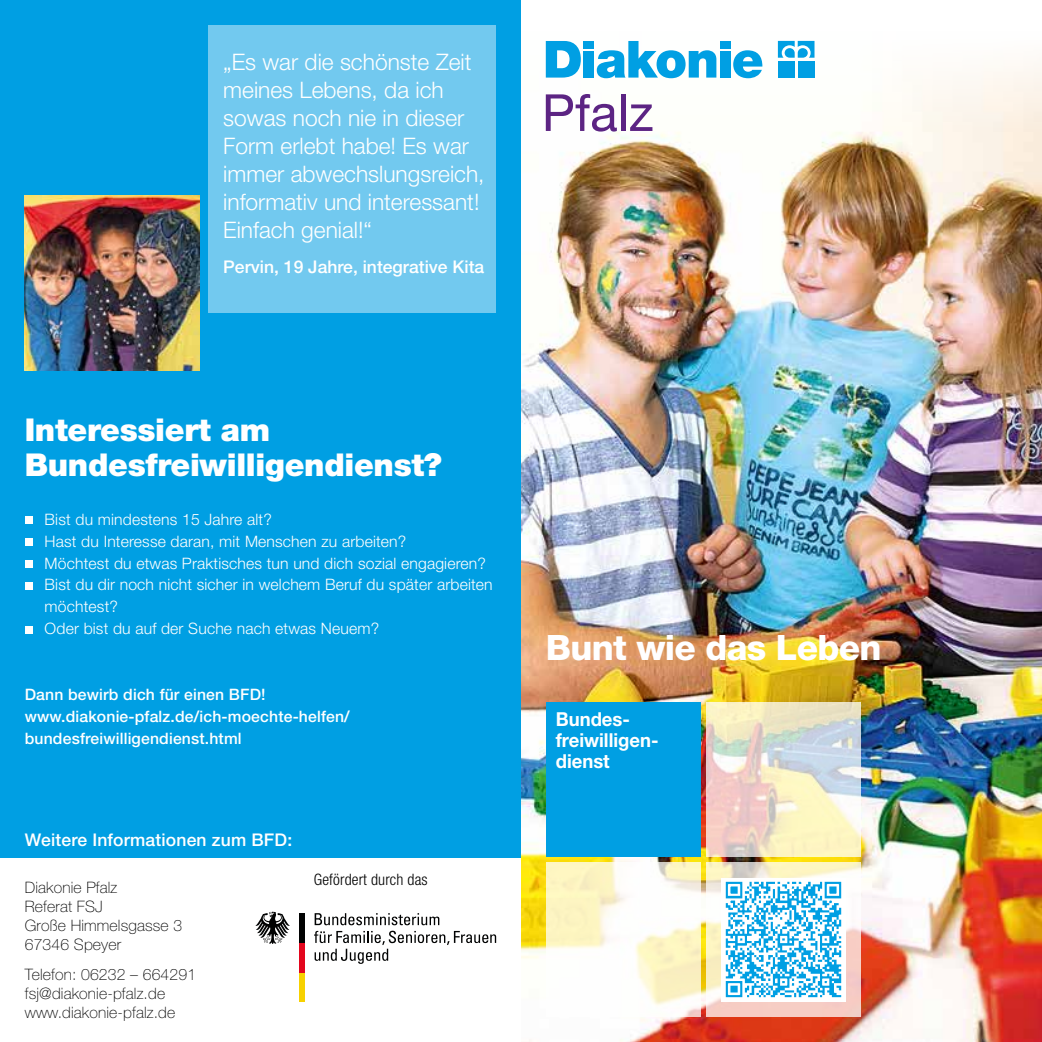
<style>
.page{position:relative;width:1042px;height:1042px;background:#fff}
.page>*{position:absolute;margin:0;border:0;box-sizing:border-box;transform-origin:0 0}
.t1{font:800 35px "Helvetica Neue LT Std";letter-spacing:-.02em;color:#fff}
.t2{font:900 31.5px/35px "Helvetica Neue LT Std";letter-spacing:-.01em;color:#fff}
.t3{font:300 22.75px/28px "Helvetica Neue LT Std";color:#fff}
.t4{font:700 19.25px/21px "Helvetica Neue LT Std";color:#fff;scale:.96 1}
.t5{font:500 17.5px "Helvetica Neue LT Std";color:#fff}
.t6{font:300 15.75px/21.9px "Helvetica Neue LT Std";letter-spacing:.01em;color:#fff}
.t7{font:100 15.75px/19.2px "Helvetica Neue LT Std";letter-spacing:.01em;color:#000}
.t8{font:500 15.75px/21.9px "Helvetica Neue LT Std";letter-spacing:.01em;color:#fff}
.t9{font:300 condensed 15.75px "Helvetica Neue LT Std";letter-spacing:.01em;color:#000}
</style>
<div class="page">
<img style="left:521px;top:40px;width:521px;height:1002px">
<div style="left:0;top:0;width:521px;height:857px;background:#009fe3"></div>
<div style="left:25px;top:516px;width:7px;height:8px;background:#fff"></div>
<div style="left:25px;top:538px;width:7px;height:8px;background:#fff"></div>
<div style="left:25px;top:560px;width:7px;height:8px;background:#fff"></div>
<div style="left:25px;top:582px;width:7px;height:7px;background:#fff"></div>
<div style="left:25px;top:626px;width:7px;height:7px;background:#fff"></div>
<div style="left:546px;top:702px;width:155px;height:155px;background:#009fe3"></div>
<svg style="left:706px;top:702px;width:155px;height:155px;background:#e9e0cd"></svg>
<svg style="left:546px;top:862px;width:155px;height:155px"></svg>
<svg style="left:706px;top:862px;width:155px;height:155px"></svg>
<svg style="left:546px;top:41px;width:35px;height:37px"></svg>
<div style="left:584px;top:41px;width:10px;height:7px;background:#009fe3"></div>
<div style="left:584px;top:51px;width:10px;height:27px;background:#009fe3"></div>
<svg style="left:597px;top:41px;width:119px;height:37px"></svg>
<div style="left:720px;top:41px;width:10px;height:7px;background:#009fe3"></div>
<div style="left:720px;top:51px;width:10px;height:27px;background:#009fe3"></div>
<svg style="left:733px;top:50px;width:29px;height:28px"></svg>
<svg style="left:778px;top:41px;width:36px;height:17px"></svg>
<div style="left:778px;top:61px;width:16px;height:17px;background:#009fe3"></div>
<div style="left:798px;top:61px;width:16px;height:17px;background:#009fe3"></div>
<svg style="left:546px;top:94px;width:71px;height:38px"></svg>
<hr style="left:621px;top:94px;width:4px;height:37px;background:#5c2483">
<svg style="left:630px;top:104px;width:22px;height:27px"></svg>
<img style="left:721px;top:878px;width:124px;height:123px">
<svg style="left:314px;top:913px;width:182px;height:51px"></svg>
<div style="left:299px;top:972px;width:5px;height:30px;background:#f7d100"></div>
<div style="left:299px;top:943px;width:5px;height:29px;background:#e3061d"></div>
<div style="left:299px;top:913px;width:5px;height:30px;background:#010202"></div>
<svg style="left:255px;top:912px;width:35px;height:32px"></svg>
<div style="left:208px;top:25px;width:288px;height:288px;background:#72c9ef"></div>
<img style="left:25px;top:196px;width:174px;height:174px">
<h3 class="t3" style="left:223px;top:48px;width:263px">„Es war die schönste Zeit meines Lebens, da ich sowas noch nie in dieser<br>Form erlebt habe! Es war immer abwechslungsreich, informativ und interessant!<br>Einfach genial!“</h3>
<p class="t5" style="left:223px;top:257px;width:263px">Pervin, 19 Jahre, integrative Kita</p>
<h2 class="t2" style="left:25px;top:412px;width:419px">Interessiert am<br>Bundesfreiwilligendienst?</h2>
<p class="t6" style="left:45px;top:508px;width:449px">Bist du mindestens 15 Jahre alt?<br>Hast du Interesse daran, mit Menschen zu arbeiten?<br>Möchtest du etwas Praktisches tun und dich sozial engagieren?<br>Bist du dir noch nicht sicher in welchem Beruf du später arbeiten möchtest?<br>Oder bist du auf der Suche nach etwas Neuem?</p>
<p class="t8" style="left:25px;top:683px;width:326px">Dann bewirb dich für einen BFD! www.diakonie-pfalz.de/ich-moechte-helfen/ bundesfreiwilligendienst.html</p>
<p class="t5" style="left:25px;top:829px;width:269px">Weitere Informationen zum BFD:</p>
<p class="t7" style="left:25px;top:877px;width:159px">Diakonie Pfalz<br>Referat FSJ<br>Große Himmelsgasse 3<br>67346 Speyer</p>
<p class="t7" style="left:25px;top:964px;width:173px">Telefon: 06232 – 664291 fsj@diakonie-pfalz.de www.diakonie-pfalz.de</p>
<p class="t9" style="left:314px;top:870px;width:115px">Gefördert durch das</p>
<h1 class="t1" style="left:546px;top:627px;width:337px">Bunt wie das Leben</h1>
<p class="t4" style="left:556px;top:708px;width:109px">Bundes&shy;freiwilligen&shy;dienst</p>
</div>
